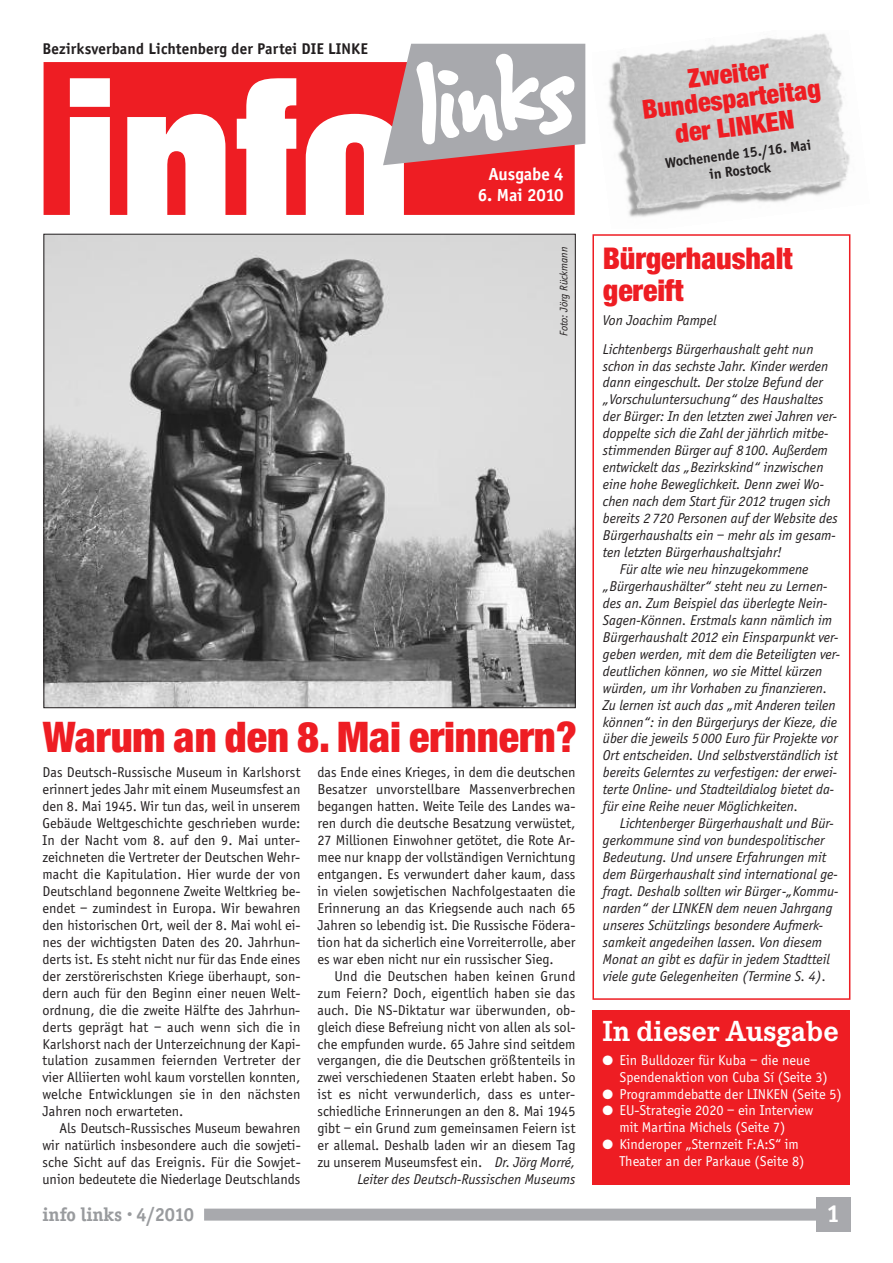
<style>
.page{position:relative;width:893px;height:1263px;background:#fff}
.page>*{position:absolute;margin:0;border:0;box-sizing:border-box;transform-origin:0 0}
.t1{font:900 condensed 42.3px "Helvetica Neue";color:#ee1d23}
.t2{font:700 30.15px "Corporate E";color:#fff}
.t3{font:900 condensed 30px/31.5px "Helvetica Neue";letter-spacing:-.005em;color:#ee1d23}
.t4{font:900 condensed 26.25px/26.5px "Helvetica Neue";color:#ee1d23;text-align:center}
.t5{font:700 25.5px "Officina Sans";color:#fff}
.t6{font:700 19.5px "Officina Serif";color:#999b9e}
.t7{font:700 18px "Officina Sans";color:#fff}
.t8{font:700 16.05px "Officina Sans";letter-spacing:.01em;color:#231f20}
.t9{font:14.7px/17px "Officina Sans";color:#231f20;text-align:justify}
.t10{font:italic 14.7px "Officina Sans";color:#231f20}
.t11{font:14.7px/17px "Officina Sans";color:#fff}
.t12{font:700 14.7px/17px "Officina Sans";color:#231f20;text-align:center}
.t13{font:italic 11.25px "Officina Sans";color:#231f20}
.s1{font-style:italic}
</style>
<div class="page">
<img style="left:46px;top:236px;width:528px;height:470px">
<svg style="left:44px;top:62px;width:531px;height:153px;fill:#ee1d23"></svg>
<svg style="left:346px;top:142px;width:18px;height:73px"></svg>
<svg style="left:383px;top:44px;width:202px;height:121px"></svg>
<img style="left:608px;top:33px;width:242px;height:184px">
<div style="left:816px;top:1198px;width:34px;height:34px;background:#a8a9ad"></div>
<div style="left:204px;top:1208px;width:614px;height:12px;background:#a8a9ad"></div>
<div style="left:592px;top:1010px;width:258px;height:174px;background:#ee1d23"></div>
<div style="left:592px;top:234px;width:258px;height:766px;border:2px solid #ee1d23"></div>
<p class="t8" style="left:43px;top:39px;width:327px">Bezirksverband Lichtenberg der Partei DIE LINKE</p>
<p class="t7" style="left:489px;top:163px;width:76px">Ausgabe 4</p>
<p class="t7" style="left:478px;top:185px;width:87px">6. Mai 2010</p>
<p class="t13" style="left:557px;top:336px;width:91px;rotate:-90deg">Foto: Jörg Rückmann</p>
<h1 class="t1" style="left:43px;top:722px;width:536px">Warum an den 8. Mai erinnern?</h1>
<p class="t9" style="left:317px;top:764px;width:259px">das Ende eines Krieges, in dem die deutschen Besatzer unvorstellbare Massenverbrechen begangen hatten. Weite Teile des Landes wa&shy;ren durch die deutsche Besatzung verwüstet, 27 Millionen Einwohner getötet, die Rote Ar&shy;mee nur knapp der vollständigen Vernichtung entgangen. Es verwundert daher kaum, dass in vielen sowjetischen Nachfolgestaaten die Erinnerung an das Kriegsende auch nach 65<br>Jahren so lebendig ist. Die Russische Födera&shy;tion hat da sicherlich eine Vorreiterrolle, aber es war eben nicht nur ein russischer Sieg.</p>
<p class="t9" style="left:317px;top:967px;width:259px;text-align:right">Und die Deutschen haben keinen Grund zum Feiern? Doch, eigentlich haben sie das auch. Die NS-Diktatur war überwunden, ob&shy;gleich diese Befreiung nicht von allen als sol&shy;che empfunden wurde. 65 Jahre sind seitdem vergangen, die die Deutschen größtenteils in zwei verschiedenen Staaten erlebt haben. So ist es nicht verwunderlich, dass es unter&shy;schiedliche Erinnerungen an den 8. Mai 1945 gibt – ein Grund zum gemeinsamen Feiern ist er allemal. Deshalb laden wir an diesem Tag zu unserem Museumsfest ein. <span class="s1">Dr. Jörg Morré, Leiter des Deutsch-Russischen Museums</span></p>
<p class="t9" style="left:42px;top:764px;width:259px">Das Deutsch-Russische Museum in Karlshorst erinnert jedes Jahr mit einem Museumsfest an den 8. Mai 1945. Wir tun das, weil in unserem Gebäude Weltgeschichte geschrieben wurde:<br>In der Nacht vom 8. auf den 9. Mai unter&shy;zeichneten die Vertreter der Deutschen Wehr&shy;macht die Kapitulation. Hier wurde der von Deutschland begonnene Zweite Weltkrieg be&shy;endet – zumindest in Europa. Wir bewahren den historischen Ort, weil der 8. Mai wohl ei&shy;nes der wichtigsten Daten des 20. Jahrhun&shy;derts ist. Es steht nicht nur für das Ende eines der zerstörerischsten Kriege überhaupt, son&shy;dern auch für den Beginn einer neuen Welt&shy;ordnung, die die zweite Hälfte des Jahrhun&shy;derts geprägt hat – auch wenn sich die in Karlshorst nach der Unterzeichnung der Kapi&shy;tulation zusammen feiernden Vertreter der vier Alliierten wohl kaum vorstellen konnten, welche Entwicklungen sie in den nächsten Jahren noch erwarteten.</p>
<p class="t9" style="left:42px;top:1120px;width:260px;text-indent:17px">Als Deutsch-Russisches Museum bewahren wir natürlich insbesondere auch die sowjeti&shy;sche Sicht auf das Ereignis. Für die Sowjet&shy;union bedeutete die Niederlage Deutschlands</p>
<h3 class="t4" style="left:638px;top:74px;width:181px;rotate:-7deg">Zweiter<br>Bundesparteitag der LINKEN</h3>
<p class="t12" style="left:664px;top:154px;width:148px;rotate:-7deg">Wochenende 15./16. Mai in Rostock</p>
<h3 class="t3" style="left:603px;top:246px;width:191px">Bürgerhaushalt gereift</h3>
<p class="t10" style="left:603px;top:312px;width:115px">Von Joachim Pampel</p>
<p class="t10" style="left:603px;top:340px;width:212px">Lichtenbergs Bürgerhaushalt geht nun</p>
<p class="t10" style="left:603px;top:357px;width:227px">schon in das sechste Jahr. Kinder werden</p>
<p class="t10" style="left:603px;top:374px;width:221px">dann eingeschult. Der stolze Befund der</p>
<p class="t10" style="left:603px;top:391px;width:222px">„Vorschuluntersuchung“ des Haushaltes</p>
<p class="t10" style="left:603px;top:408px;width:236px">der Bürger: In den letzten zwei Jahren ver-</p>
<p class="t10" style="left:603px;top:425px;width:227px">doppelte sich die Zahl der jährlich mitbe-</p>
<p class="t10" style="left:603px;top:442px;width:227px">stimmenden Bürger auf 8100. Außerdem</p>
<p class="t10" style="left:603px;top:459px;width:222px">entwickelt das „Bezirkskind“ inzwischen</p>
<p class="t10" style="left:603px;top:475px;width:223px">eine hohe Beweglichkeit. Denn zwei Wo-</p>
<p class="t10" style="left:603px;top:492px;width:229px">chen nach dem Start für 2012 trugen sich</p>
<p class="t10" style="left:603px;top:509px;width:236px">bereits 2 720 Personen auf der Website des</p>
<p class="t10" style="left:603px;top:526px;width:234px">Bürgerhaushalts ein – mehr als im gesam-</p>
<p class="t10" style="left:603px;top:543px;width:181px">ten letzten Bürgerhaushaltsjahr!</p>
<p class="t10" style="left:620px;top:560px;width:190px">Für alte wie neu hinzugekommene</p>
<p class="t10" style="left:603px;top:577px;width:226px">„Bürgerhaushälter“ steht neu zu Lernen-</p>
<p class="t10" style="left:603px;top:594px;width:226px">des an. Zum Beispiel das überlegte Nein-</p>
<p class="t10" style="left:603px;top:611px;width:231px">Sagen-Können. Erstmals kann nämlich im</p>
<p class="t10" style="left:603px;top:628px;width:237px">Bürgerhaushalt 2012 ein Einsparpunkt ver-</p>
<p class="t10" style="left:603px;top:645px;width:239px">geben werden, mit dem die Beteiligten ver-</p>
<p class="t10" style="left:603px;top:662px;width:221px">deutlichen können, wo sie Mittel kürzen</p>
<p class="t10" style="left:603px;top:679px;width:226px">würden, um ihr Vorhaben zu finanzieren.</p>
<p class="t10" style="left:603px;top:696px;width:234px">Zu lernen ist auch das „mit Anderen teilen</p>
<p class="t10" style="left:603px;top:713px;width:236px">können“: in den Bürgerjurys der Kieze, die</p>
<p class="t10" style="left:603px;top:730px;width:236px">über die jeweils 5000 Euro für Projekte vor</p>
<p class="t10" style="left:603px;top:747px;width:237px">Ort entscheiden. Und selbstverständlich ist</p>
<p class="t10" style="left:603px;top:764px;width:236px">bereits Gelerntes zu verfestigen: der erwei-</p>
<p class="t10" style="left:603px;top:781px;width:233px">terte Online- und Stadteildialog bietet da-</p>
<p class="t10" style="left:603px;top:798px;width:197px">für eine Reihe neuer Möglichkeiten.</p>
<p class="t10" style="left:620px;top:814px;width:215px">Lichtenberger Bürgerhaushalt und Bür-</p>
<p class="t10" style="left:603px;top:831px;width:223px">gerkommune sind von bundespolitischer</p>
<p class="t10" style="left:603px;top:848px;width:225px">Bedeutung. Und unsere Erfahrungen mit</p>
<p class="t10" style="left:603px;top:865px;width:236px">dem Bürgerhaushalt sind international ge-</p>
<p class="t10" style="left:603px;top:882px;width:237px">fragt. Deshalb sollten wir Bürger-„Kommu-</p>
<p class="t10" style="left:603px;top:899px;width:231px">narden“ der LINKEN dem neuen Jahrgang</p>
<p class="t10" style="left:603px;top:916px;width:222px">unseres Schützlings besondere Aufmerk-</p>
<p class="t10" style="left:603px;top:933px;width:221px">samkeit angedeihen lassen. Von diesem</p>
<p class="t10" style="left:603px;top:950px;width:228px">Monat an gibt es dafür in jedem Stadtteil</p>
<p class="t10" style="left:603px;top:967px;width:225px">viele gute Gelegenheiten (Termine S. 4).</p>
<h2 class="t2" style="left:602px;top:1013px;width:238px">In dieser Ausgabe</h2>
<p class="t11" style="left:619px;top:1051px;width:210px;text-indent:-17px">● Ein Bulldozer für Kuba – die neue<br>Spendenaktion von Cuba Sí (Seite 3)</p>
<p class="t11" style="left:602px;top:1085px;width:241px">● Programmdebatte der LINKEN (Seite 5)</p>
<p class="t11" style="left:619px;top:1102px;width:195px;text-indent:-17px">● EU-Strategie 2020 – ein Interview mit Martina Michels (Seite 7)</p>
<p class="t11" style="left:619px;top:1136px;width:187px;text-indent:-17px">● Kinderoper „Sternzeit F:A:S“ im<br>Theater an der Parkaue (Seite 8)</p>
<h3 class="t6" style="left:43px;top:1202px;width:153px">info links · 4/2010</h3>
<h3 class="t5" style="left:827px;top:1198px;width:15px">1</h3>
</div>
